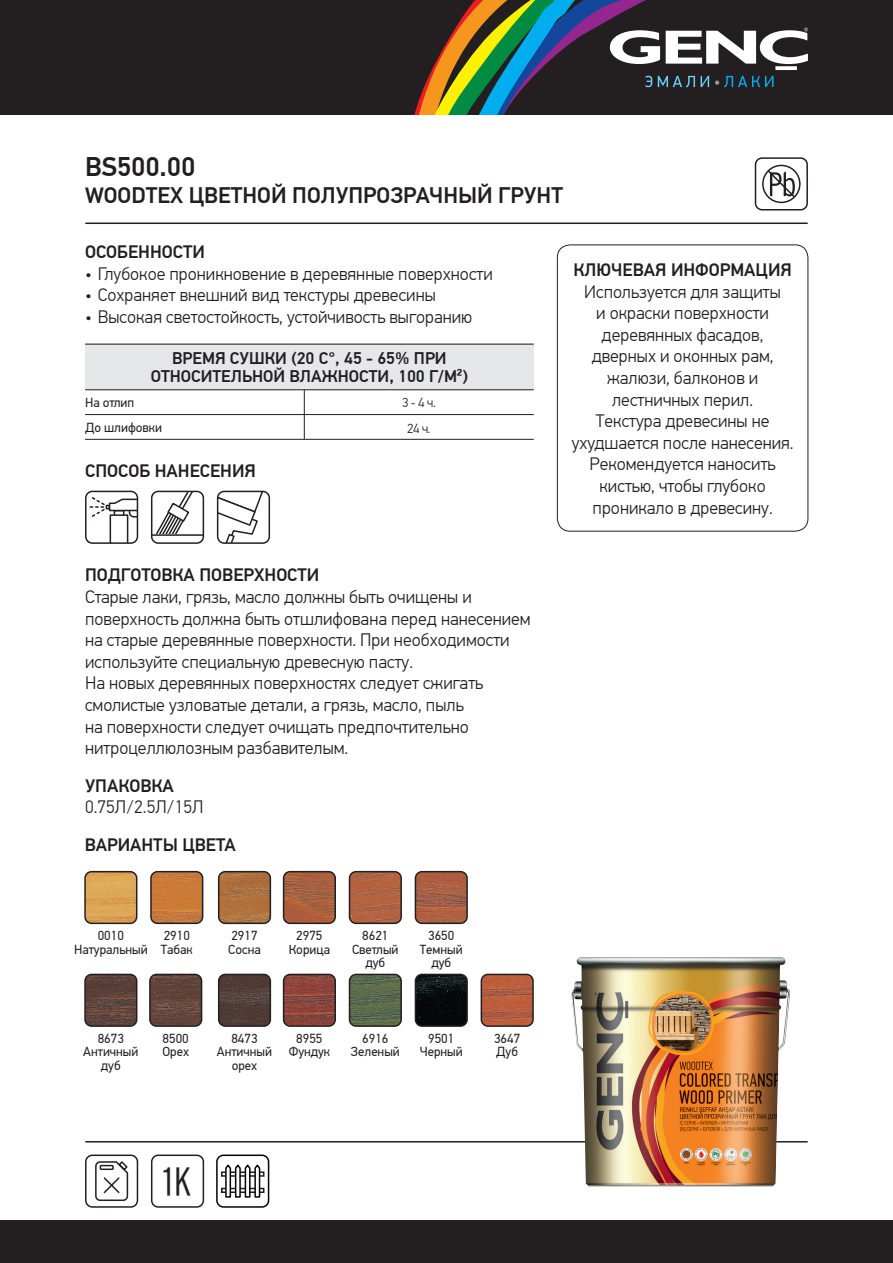
<style>
.page{position:relative;width:893px;height:1263px;background:#fff}
.page>*{position:absolute;margin:0;border:0;box-sizing:border-box;transform-origin:0 0}
.t1{font:39.3px "Interstate Condensed X Light";color:#231f20}
.t2{font:500 27px "PF Din Text Pro";color:#231f20}
.t3{font:500 22.5px "PF Din Text Pro";color:#231f20}
.t4{font:300 18px/21.6px "PF Din Text Pro";color:#231f20;text-align:center}
.t5{font:500 18px "PF Din Text Pro";color:#231f20}
.t6{font:500 16.8px/18px "PF Din Text Pro";color:#231f20;text-align:center}
.t7{font:13.2px/13.5px "PF Din Text Pro";color:#231f20;text-align:center}
.t8{font:300 13.2px "PF Din Text Pro";color:#231f20}
</style>
<div class="page">
<div style="left:0;top:0;width:893px;height:115px;background:#231f20"></div>
<div style="left:0;top:1220px;width:893px;height:43px;background:#231f20"></div>
<svg style="left:414px;top:0;width:394px;height:115px"></svg>
<hr style="left:86px;top:222px;width:721px;height:2px;background:#231f20">
<hr style="left:86px;top:1141px;width:721px;height:1px;background:#231f20">
<div style="left:557px;top:244px;width:251px;height:287px;border:1px solid #231f20;border-radius:13px"></div>
<div style="left:85px;top:1154px;width:53px;height:54px;border:2px solid #231f20;border-radius:7px"></div>
<svg style="left:95px;top:1161px;width:34px;height:40px"></svg>
<div style="left:755px;top:157px;width:53px;height:53px;border:2px solid #231f20;border-radius:7px"></div>
<svg style="left:762px;top:164px;width:39px;height:40px"></svg>
<div style="left:151px;top:491px;width:53px;height:53px;border:2px solid #231f20;border-radius:7px"></div>
<hr style="left:152px;top:534px;width:51px;height:2px;background:#231f20">
<svg style="left:154px;top:491px;width:42px;height:42px"></svg>
<svg style="left:220px;top:491px;width:43px;height:50px"></svg>
<div style="left:217px;top:491px;width:53px;height:53px;border:2px solid #231f20;border-radius:7px"></div>
<div style="left:85px;top:491px;width:53px;height:53px;border:2px solid #231f20;border-radius:7px"></div>
<svg style="left:90px;top:496px;width:47px;height:47px"></svg>
<hr style="left:304px;top:390px;width:1px;height:49px;background:#231f20">
<hr style="left:85px;top:414px;width:449px;height:1px;background:#231f20">
<hr style="left:85px;top:439px;width:449px;height:1px;background:#231f20">
<div style="left:151px;top:1154px;width:53px;height:54px;border:2px solid #231f20;border-radius:7px"></div>
<img style="left:87px;top:874px;width:50px;height:47px">
<div style="left:84px;top:871px;width:53px;height:53px;border:2px solid #231f20;border-radius:7px"></div>
<img style="left:415px;top:874px;width:50px;height:47px">
<div style="left:415px;top:871px;width:53px;height:53px;border:2px solid #231f20;border-radius:7px"></div>
<img style="left:87px;top:974px;width:50px;height:50px">
<div style="left:84px;top:974px;width:53px;height:53px;border:2px solid #231f20;border-radius:7px"></div>
<img style="left:153px;top:874px;width:50px;height:47px">
<div style="left:150px;top:871px;width:53px;height:53px;border:2px solid #231f20;border-radius:7px"></div>
<img style="left:221px;top:874px;width:47px;height:47px">
<div style="left:218px;top:871px;width:53px;height:53px;border:2px solid #231f20;border-radius:7px"></div>
<img style="left:349px;top:974px;width:50px;height:50px">
<div style="left:349px;top:974px;width:53px;height:53px;border:2px solid #231f20;border-radius:7px"></div>
<img style="left:286px;top:974px;width:47px;height:50px">
<div style="left:283px;top:974px;width:53px;height:53px;border:2px solid #231f20;border-radius:7px"></div>
<img style="left:286px;top:874px;width:47px;height:47px">
<div style="left:283px;top:871px;width:53px;height:53px;border:2px solid #231f20;border-radius:7px"></div>
<img style="left:221px;top:974px;width:47px;height:50px">
<div style="left:218px;top:974px;width:53px;height:53px;border:2px solid #231f20;border-radius:7px"></div>
<img style="left:349px;top:874px;width:50px;height:47px">
<div style="left:349px;top:871px;width:53px;height:53px;border:2px solid #231f20;border-radius:7px"></div>
<img style="left:415px;top:974px;width:50px;height:50px">
<div style="left:415px;top:974px;width:53px;height:53px;border:2px solid #231f20;border-radius:7px"></div>
<img style="left:481px;top:974px;width:50px;height:50px">
<div style="left:481px;top:974px;width:53px;height:53px;border:2px solid #231f20;border-radius:7px"></div>
<img style="left:152px;top:974px;width:50px;height:50px">
<div style="left:149px;top:974px;width:53px;height:53px;border:2px solid #231f20;border-radius:7px"></div>
<div style="left:216px;top:1154px;width:53px;height:54px;border:2px solid #040503;border-radius:7px"></div>
<svg style="left:221px;top:1164px;width:44px;height:34px"></svg>
<img style="left:571px;top:957px;width:219px;height:229px">
<div style="left:85px;top:344px;width:449px;height:46px;background:#e6e7e9"></div>
<hr style="left:85px;top:389px;width:449px;height:1px;background:#231f20">
<hr style="left:85px;top:344px;width:449px;height:1px;background:#231f20">
<h2 class="t2" style="left:85px;top:151px;width:112px">BS500.00</h2>
<p class="t3" style="left:85px;top:182px;width:479px">WOODTEX ЦВЕТНОЙ ПОЛУПРОЗРАЧНЫЙ ГРУНТ</p>
<p class="t5" style="left:85px;top:241px;width:121px">ОСОБЕННОСТИ</p>
<p class="t4" style="left:85px;top:263px;width:409px">• Глубокое проникновение в деревянные поверхности</p>
<p class="t4" style="left:85px;top:284px;width:352px">• Сохраняет внешний вид текстуры древесины</p>
<p class="t4" style="left:85px;top:306px;width:389px">• Высокая светостойкость, устойчивость выгоранию</p>
<p class="t6" style="left:151px;top:350px;width:319px">ВРЕМЯ СУШКИ (20 C°, 45 - 65% ПРИ<br>ОТНОСИТЕЛЬНОЙ ВЛАЖНОСТИ, 100 г/м²)</p>
<p class="t7" style="left:85px;top:396px;width:51px">На отлип</p>
<p class="t8" style="left:402px;top:395px;width:35px">3 - 4 ч.</p>
<p class="t7" style="left:85px;top:421px;width:78px">До шлифовки</p>
<p class="t8" style="left:407px;top:421px;width:25px">24 ч.</p>
<p class="t5" style="left:85px;top:460px;width:172px">СПОСОБ НАНЕСЕНИЯ</p>
<p class="t5" style="left:573px;top:259px;width:220px">КЛЮЧЕВАЯ ИНФОРМАЦИЯ</p>
<p class="t4" style="left:572px;top:281px;width:223px">Используется для защиты<br>и окраски поверхности деревянных фасадов, дверных и оконных рам, жалюзи, балконов и лестничных перил.<br>Tекстура древесины не ухудшается после нанесения.<br>Рекомендуется наносить кистью, чтобы глубоко проникало в древесину.</p>
<p class="t5" style="left:85px;top:564px;width:236px">ПОДГОТОВКА ПОВЕРХНОСТИ</p>
<p class="t4" style="left:85px;top:586px;width:447px;text-align:left">Старые лаки, грязь, масло должны быть очищены и поверхность должна быть отшлифована перед нанесением на старые деревянные поверхности. При необходимости используйте специальную древесную пасту.<br>На новых деревянных поверхностях следует сжигать смолистые узловатые детали, а грязь, масло, пыль<br>на поверхности следует очищать предпочтительно нитроцеллюлозным разбавителым.</p>
<p class="t5" style="left:85px;top:775px;width:90px">УПАКОВКА</p>
<p class="t4" style="left:85px;top:797px;width:120px">0.75Л/2.5Л/15Л</p>
<p class="t5" style="left:85px;top:834px;width:153px">ВАРИАНТЫ ЦВЕТА</p>
<p class="t7" style="left:74px;top:929px;width:75px">0010<br>Натуральный</p>
<p class="t7" style="left:420px;top:929px;width:44px">3650<br>Темный дуб</p>
<p class="t7" style="left:161px;top:929px;width:33px;text-align:left">2910<br>Табак</p>
<p class="t7" style="left:228px;top:929px;width:34px;text-align:left">2917<br>Сосна</p>
<p class="t7" style="left:352px;top:929px;width:48px">8621<br>Светлый дуб</p>
<p class="t7" style="left:289px;top:929px;width:43px">2975<br>Корица</p>
<p class="t7" style="left:83px;top:1032px;width:57px">8673<br>Aнтичный дуб</p>
<p class="t7" style="left:162px;top:1032px;width:28px;text-align:left">8500<br>Орех</p>
<p class="t7" style="left:217px;top:1032px;width:57px">8473<br>Античный орех</p>
<p class="t7" style="left:289px;top:1032px;width:43px">8955<br>Фундук</p>
<p class="t7" style="left:351px;top:1032px;width:50px">6916<br>Зеленый</p>
<p class="t7" style="left:420px;top:1032px;width:45px">9501<br>Черный</p>
<p class="t7" style="left:494px;top:1032px;width:28px;text-align:left">3647<br>Дуб</p>
<h1 class="t1" style="left:163px;top:1159px;width:30px">1K</h1>
</div>
